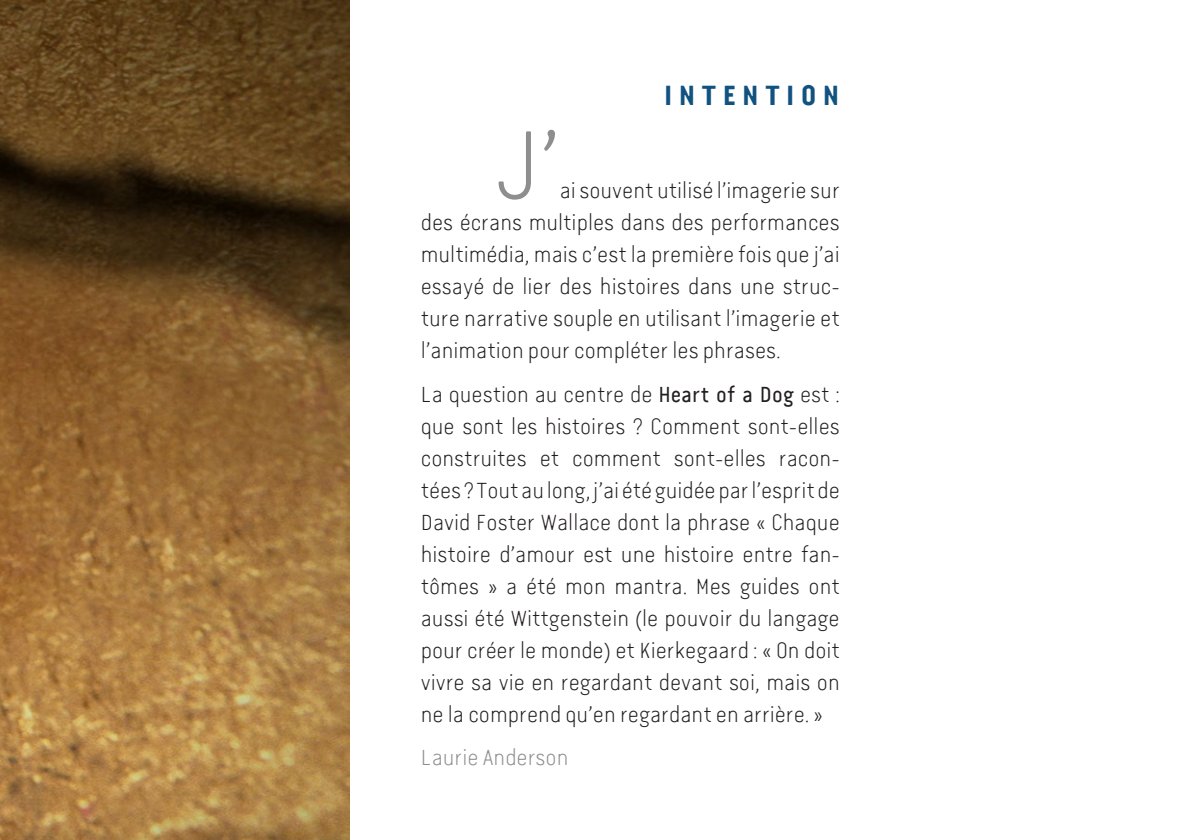
<style>
.page{position:relative;width:1191px;height:840px;background:#fff}
.page>*{position:absolute;margin:0;border:0;box-sizing:border-box;transform-origin:0 0}
.t1{font:300 96px "Van Condensed Light LF";color:#8e8e8f}
.Rubrique{font:700 28px "Van Condensed LF";letter-spacing:.2em;color:#115280}
.t2{font:300 22px/32px "Van Condensed Light LF";color:#231f20;text-align:justify}
.t3{font:300 22px "Van Condensed Light LF";color:#8e8e8f}
.s1{font-family:"Van Condensed LF";font-weight:400}
</style>
<div class="page">
<img style="left:0;top:0;width:350px;height:839px">
<p class="Rubrique" style="left:664px;top:78px;width:178px">INTENTION</p>
<p class="t1" style="left:493px;top:109px;width:68px">J’</p>
<p class="t2" style="left:421px;top:175px;width:420px;text-indent:139px">ai souvent utilisé l’imagerie sur des écrans multiples dans des performances multimédia, mais c’est la première fois que j’ai essayé de lier des histoires dans une struc&shy;ture narrative souple en utilisant l’imagerie et l’animation pour compléter les phrases.</p>
<p class="t2" style="left:421px;top:378px;width:420px">La question au centre de <span class="s1">Heart of a Dog</span> est : que sont les histoires ? Comment sont-elles construites et comment sont-elles racon&shy;tées ? Tout au long, j’ai été guidée par l’esprit de David Foster Wallace dont la phrase « Chaque histoire d’amour est une histoire entre fan&shy;tômes » a été mon mantra. Mes guides ont aussi été Wittgenstein (le pouvoir du langage pour créer le monde) et Kierkegaard : « On doit vivre sa vie en regardant devant soi, mais on ne la comprend qu’en regardant en arrière. »</p>
<p class="t3" style="left:421px;top:744px;width:149px">Laurie Anderson</p>
</div>
